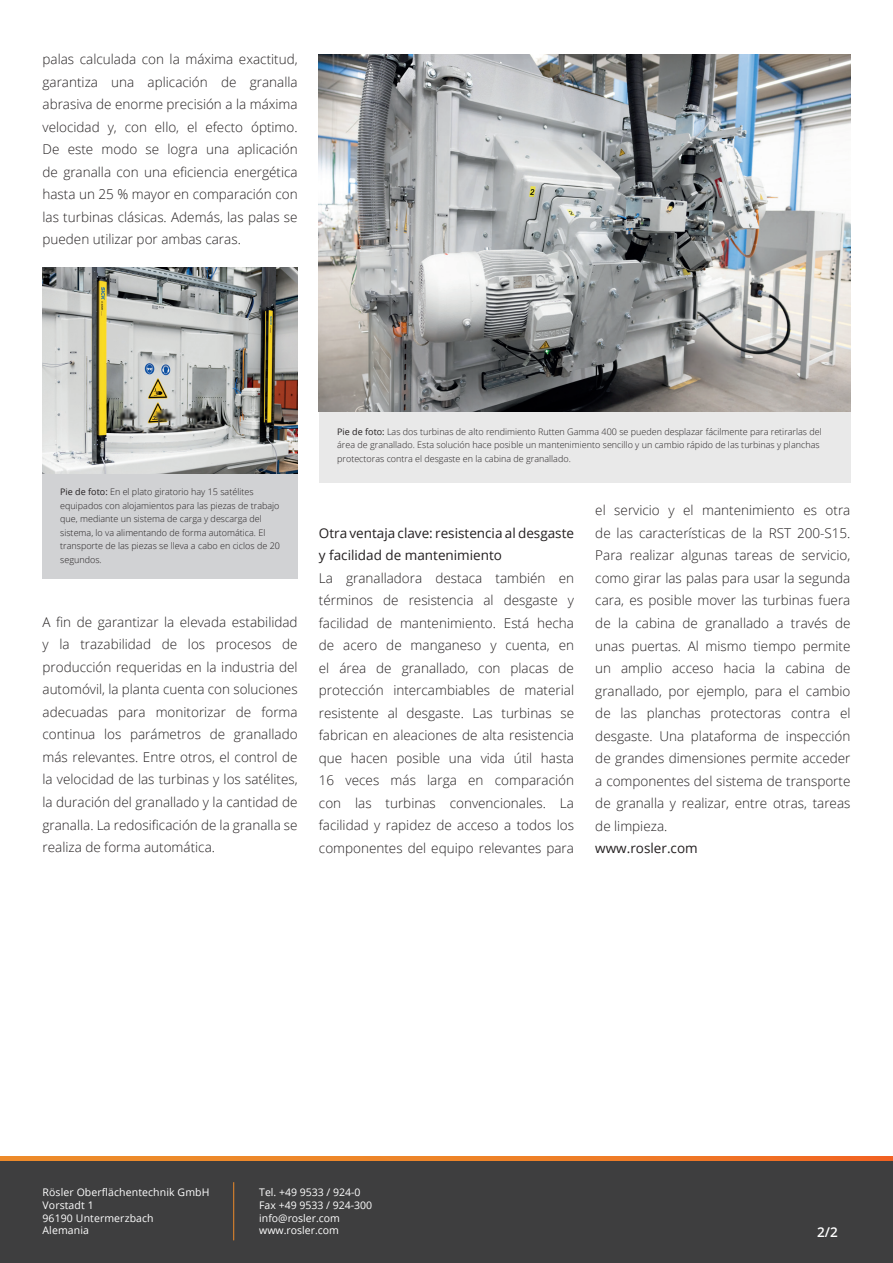
<style>
.page{position:relative;width:893px;height:1263px;background:#fff}
.page>*{position:absolute;margin:0;border:0;box-sizing:border-box;transform-origin:0 0}
.t1{font:300 13.5px/22.5px "Open Sans";color:#231f20;text-align:justify}
.t2{font:13.5px/22.5px "Open Sans";color:#231f20}
.t3{font:600 13.5px "Open Sans";color:#fff}
.t4{font:10.5px/12.6px "Open Sans";letter-spacing:.01em;color:#fff}
.t5{font:300 9px/13.5px "Open Sans";color:#231f20}
.s1{font-weight:400}
</style>
<div class="page">
<div style="left:0;top:1157px;width:893px;height:106px;background:#3e3e3f"></div>
<svg style="left:0;top:1157px;width:893px;height:4px;background:#ee7f27"></svg>
<hr style="left:233px;top:1182px;width:1px;height:58px;background:#ed8a2a">
<div style="left:43px;top:282px;width:255px;height:296px;background:#d1d2d4"></div>
<img style="left:43px;top:268px;width:255px;height:206px">
<div style="left:319px;top:412px;width:531px;height:71px;background:#e9e9e9"></div>
<img style="left:319px;top:54px;width:531px;height:358px">
<p class="t1" style="left:43px;top:48px;width:257px">palas calculada con la máxima exactitud, garantiza una aplicación de granalla abrasiva de enorme precisión a la máxima velocidad y, con ello, el efecto óptimo.<br>De este modo se logra una aplicación de granalla con una eficiencia energética hasta un 25 % mayor en comparación con las turbinas clásicas. Además, las palas se pueden utilizar por ambas caras.</p>
<p class="t5" style="left:60px;top:485px;width:221px"><span class="s1">Pie de foto:</span> En el plato giratorio hay 15 satélites equipados con alojamientos para las piezas de trabajo que, mediante un sistema de carga y descarga del sistema, lo va alimentando de forma automática. El transporte de las piezas se lleva a cabo en ciclos de 20 segundos.</p>
<p class="t1" style="left:43px;top:610px;width:257px">A fin de garantizar la elevada estabilidad y la trazabilidad de los procesos de producción requeridas en la industria del automóvil, la planta cuenta con soluciones adecuadas para monitorizar de forma continua los parámetros de granallado más relevantes. Entre otros, el control de la velocidad de las turbinas y los satélites, la duración del granallado y la cantidad de granalla. La redosificación de la granalla se realiza de forma automática.</p>
<p class="t5" style="left:337px;top:425px;width:486px"><span class="s1">Pie de foto:</span> Las dos turbinas de alto rendimiento Rutten Gamma 400 se pueden desplazar fácilmente para retirarlas del área de granallado. Esta solución hace posible un mantenimiento sencillo y un cambio rápido de las turbinas y planchas protectoras contra el desgaste en la cabina de granallado.</p>
<p class="t2" style="left:319px;top:521px;width:257px">Otra ventaja clave: resistencia al desgaste y facilidad de mantenimiento</p>
<p class="t1" style="left:319px;top:566px;width:257px">La granalladora destaca también en términos de resistencia al desgaste y facilidad de mantenimiento. Está hecha de acero de manganeso y cuenta, en el área de granallado, con placas de protección intercambiables de material resistente al desgaste. Las turbinas se fabrican en aleaciones de alta resistencia que hacen posible una vida útil hasta 16 veces más larga en comparación con las turbinas convencionales. La facilidad y rapidez de acceso a todos los componentes del equipo relevantes para</p>
<p class="t1" style="left:595px;top:499px;width:257px">el servicio y el mantenimiento es otra de las características de la RST 200-S15.<br>Para realizar algunas tareas de servicio, como girar las palas para usar la segunda cara, es posible mover las turbinas fuera de la cabina de granallado a través de unas puertas. Al mismo tiempo permite un amplio acceso hacia la cabina de granallado, por ejemplo, para el cambio de las planchas protectoras contra el desgaste. Una plataforma de inspección de grandes dimensiones permite acceder a componentes del sistema de transporte de granalla y realizar, entre otras, tareas de limpieza.</p>
<p class="t2" style="left:595px;top:836px;width:104px">www.rosler.com</p>
<p class="t4" style="left:43px;top:1186px;width:168px">Rösler Oberflächentechnik GmbH<br>Vorstadt 1<br>96190 Untermerzbach<br>Alemania</p>
<p class="t4" style="left:259px;top:1186px;width:114px">Tel. +49 9533 / 924-0<br>Fax +49 9533 / 924-300 info@rosler.com www.rosler.com</p>
<p class="t3" style="left:817px;top:1223px;width:22px">2/2</p>
</div>
